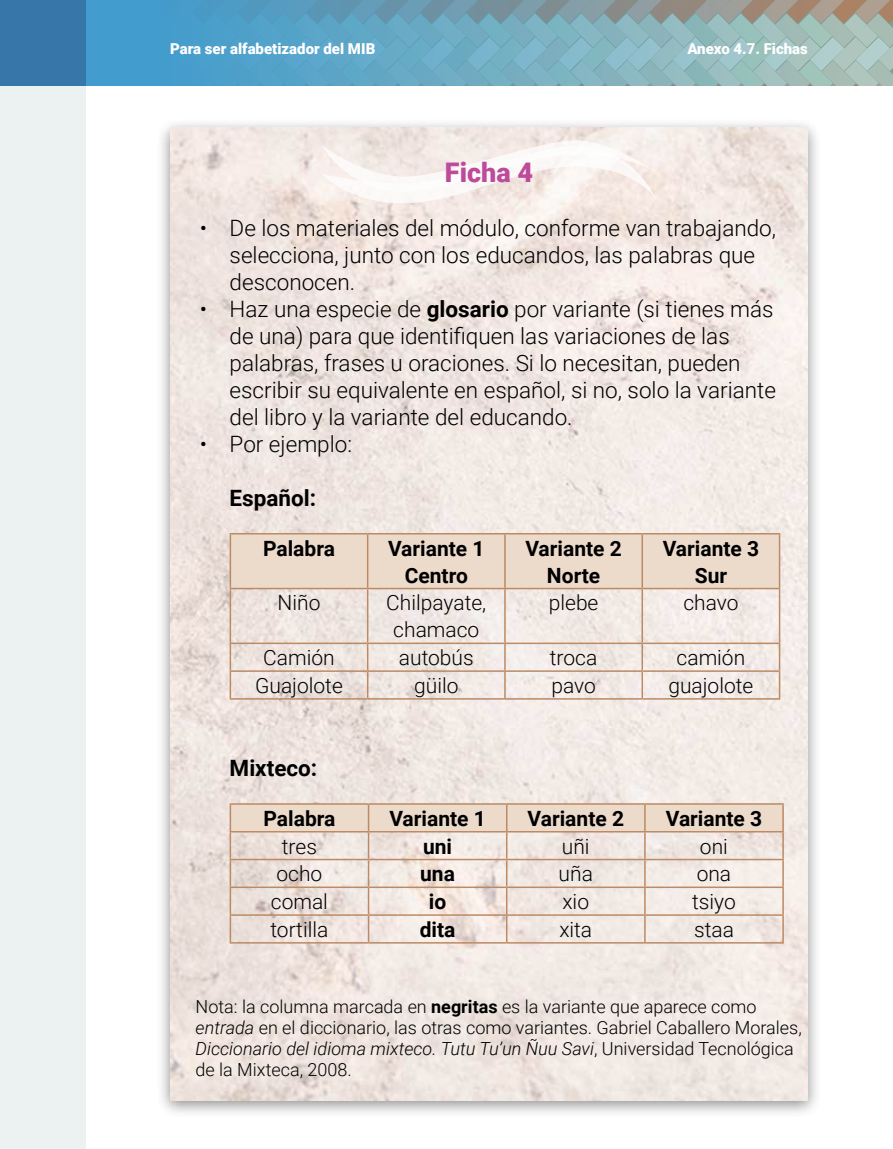
<style>
.page{position:relative;width:893px;height:1149px;background:#fff}
.page>*{position:absolute;margin:0;border:0;box-sizing:border-box;transform-origin:0 0}
.t1{font:900 27px "Roboto";color:#bd4a9b}
.t2{font:300 22.5px/27px "Roboto";color:#000}
.t3{font:700 22.5px "Roboto";color:#000}
.t4{font:300 21px/27px "Roboto";color:#000;text-align:center}
.t5{font:700 21px/27px "Roboto";color:#000;text-align:center}
.t6{font:300 18px/21px "Roboto";color:#000}
.t7{font:900 15px "Roboto";color:#fff}
.s1{font-weight:700}
.s2{font-style:italic}
</style>
<div class="page">
<div style="left:156px;top:117px;width:666px;height:1001px;background:#000;opacity:.6"></div>
<img style="left:170px;top:128px;width:638px;height:972px">
<svg style="left:321px;top:140px;width:336px;height:63px"></svg>
<div style="left:0;top:85px;width:85px;height:1063px;background:#ecf1f2"></div>
<svg style="left:85px;top:0;width:808px;height:85px;background:#74a9bd"></svg>
<div style="left:0;top:0;width:85px;height:85px;background:#3776a8"></div>
<div style="left:231px;top:534px;width:548px;height:53px;background:#ecdacb"></div>
<hr style="left:367px;top:534px;width:1px;height:53px;background:#bc8a63">
<hr style="left:504px;top:534px;width:2px;height:53px;background:#bc8a63">
<hr style="left:367px;top:589px;width:1px;height:53px;background:#bc8a63">
<hr style="left:641px;top:589px;width:2px;height:53px;background:#bc8a63">
<hr style="left:505px;top:642px;width:137px;height:2px;background:#bc8a63">
<hr style="left:504px;top:644px;width:2px;height:26px;background:#bc8a63">
<hr style="left:642px;top:642px;width:138px;height:2px;background:#bc8a63">
<hr style="left:641px;top:644px;width:2px;height:26px;background:#bc8a63">
<hr style="left:230px;top:670px;width:138px;height:1px;background:#bc8a63">
<hr style="left:368px;top:670px;width:137px;height:1px;background:#bc8a63">
<svg style="left:367px;top:644px;width:1px;height:54px"></svg>
<hr style="left:505px;top:670px;width:137px;height:1px;background:#bc8a63">
<hr style="left:504px;top:671px;width:2px;height:27px;background:#bc8a63">
<hr style="left:642px;top:670px;width:138px;height:1px;background:#bc8a63">
<hr style="left:641px;top:671px;width:2px;height:27px;background:#bc8a63">
<hr style="left:779px;top:589px;width:1px;height:53px;background:#bc8a63">
<svg style="left:230px;top:644px;width:1px;height:54px"></svg>
<svg style="left:779px;top:644px;width:1px;height:54px"></svg>
<hr style="left:230px;top:698px;width:138px;height:1px;background:#bc8a63">
<hr style="left:368px;top:698px;width:137px;height:1px;background:#bc8a63">
<hr style="left:505px;top:698px;width:137px;height:1px;background:#bc8a63">
<hr style="left:642px;top:698px;width:138px;height:1px;background:#bc8a63">
<hr style="left:230px;top:533px;width:138px;height:1px;background:#bc8a63">
<hr style="left:230px;top:534px;width:1px;height:53px;background:#bc8a63">
<hr style="left:368px;top:533px;width:137px;height:1px;background:#bc8a63">
<hr style="left:505px;top:533px;width:137px;height:1px;background:#bc8a63">
<hr style="left:505px;top:587px;width:137px;height:2px;background:#bc8a63">
<hr style="left:230px;top:587px;width:138px;height:2px;background:#bc8a63">
<hr style="left:230px;top:589px;width:1px;height:53px;background:#bc8a63">
<hr style="left:368px;top:587px;width:137px;height:2px;background:#bc8a63">
<hr style="left:504px;top:589px;width:2px;height:53px;background:#bc8a63">
<hr style="left:230px;top:642px;width:138px;height:2px;background:#bc8a63">
<hr style="left:368px;top:642px;width:137px;height:2px;background:#bc8a63">
<hr style="left:642px;top:533px;width:138px;height:1px;background:#bc8a63">
<hr style="left:641px;top:534px;width:2px;height:53px;background:#bc8a63">
<hr style="left:779px;top:534px;width:1px;height:53px;background:#bc8a63">
<hr style="left:642px;top:587px;width:138px;height:2px;background:#bc8a63">
<hr style="left:645px;top:858px;width:139px;height:2px;background:#bc8a63">
<hr style="left:645px;top:886px;width:139px;height:1px;background:#bc8a63">
<hr style="left:645px;top:914px;width:139px;height:1px;background:#bc8a63">
<hr style="left:782px;top:832px;width:2px;height:26px;background:#bc8a63">
<hr style="left:782px;top:860px;width:2px;height:26px;background:#bc8a63">
<hr style="left:782px;top:887px;width:2px;height:27px;background:#bc8a63">
<hr style="left:782px;top:915px;width:2px;height:26px;background:#bc8a63">
<hr style="left:230px;top:941px;width:139px;height:2px;background:#bc8a63">
<hr style="left:369px;top:941px;width:138px;height:2px;background:#bc8a63">
<hr style="left:507px;top:941px;width:138px;height:2px;background:#bc8a63">
<hr style="left:645px;top:941px;width:139px;height:2px;background:#bc8a63">
<svg style="left:230px;top:803px;width:553px;height:138px;background:#ecdfd6"></svg>
<hr style="left:369px;top:803px;width:138px;height:1px;background:#bc8a63">
<hr style="left:507px;top:803px;width:138px;height:1px;background:#bc8a63">
<hr style="left:645px;top:803px;width:139px;height:1px;background:#bc8a63">
<hr style="left:782px;top:804px;width:2px;height:26px;background:#bc8a63">
<hr style="left:230px;top:830px;width:139px;height:2px;background:#bc8a63">
<hr style="left:369px;top:830px;width:138px;height:2px;background:#bc8a63">
<hr style="left:507px;top:830px;width:138px;height:2px;background:#bc8a63">
<hr style="left:645px;top:830px;width:139px;height:2px;background:#bc8a63">
<p class="t7" style="left:170px;top:38px;width:207px">Para ser alfabetizador del MIB</p>
<p class="t7" style="left:687px;top:38px;width:122px">Anexo 4.7. Fichas</p>
<p class="t1" style="left:445px;top:153px;width:90px">Ficha 4</p>
<p class="t2" style="left:230px;top:213px;width:548px;text-indent:-30px">• De los materiales del módulo, conforme van trabajando, selecciona, junto con los educandos, las palabras que desconocen.</p>
<p class="t2" style="left:230px;top:294px;width:548px;text-indent:-30px">• Haz una especie de <span class="s1">glosario</span> por variante (si tienes más de una) para que identifiquen las variaciones de las palabras, frases u oraciones. Si lo necesitan, pueden escribir su equivalente en español, si no, solo la variante del libro y la variante del educando.</p>
<p class="t2" style="left:200px;top:429px;width:154px">• Por ejemplo:</p>
<p class="t3" style="left:230px;top:482px;width:88px">Español:</p>
<p class="t5" style="left:263px;top:533px;width:73px">Palabra</p>
<p class="t5" style="left:388px;top:533px;width:98px">Variante 1<br>Centro</p>
<p class="t5" style="left:525px;top:533px;width:98px">Variante 2<br>Norte</p>
<p class="t5" style="left:663px;top:533px;width:98px">Variante 3<br>Sur</p>
<p class="t4" style="left:278px;top:588px;width:44px">Niño</p>
<p class="t4" style="left:386px;top:588px;width:101px">Chilpayate, chamaco</p>
<p class="t4" style="left:549px;top:588px;width:51px">plebe</p>
<p class="t4" style="left:683px;top:588px;width:57px">chavo</p>
<p class="t4" style="left:263px;top:643px;width:73px">Camión</p>
<p class="t4" style="left:399px;top:643px;width:76px">autobús</p>
<p class="t4" style="left:550px;top:643px;width:49px">troca</p>
<p class="t4" style="left:677px;top:643px;width:70px">camión</p>
<p class="t4" style="left:255px;top:671px;width:89px">Guajolote</p>
<p class="t4" style="left:414px;top:671px;width:46px">güilo</p>
<p class="t4" style="left:551px;top:671px;width:46px">pavo</p>
<p class="t4" style="left:668px;top:671px;width:87px">guajolote</p>
<p class="t3" style="left:230px;top:752px;width:89px">Mixteco:</p>
<p class="t5" style="left:263px;top:803px;width:73px">Palabra</p>
<p class="t5" style="left:389px;top:803px;width:98px">Variante 1</p>
<p class="t5" style="left:528px;top:803px;width:98px">Variante 2</p>
<p class="t5" style="left:666px;top:803px;width:98px">Variante 3</p>
<p class="t4" style="left:282px;top:831px;width:37px">tres</p>
<p class="t5" style="left:423px;top:831px;width:31px">uni</p>
<p class="t4" style="left:562px;top:831px;width:29px">uñi</p>
<p class="t4" style="left:700px;top:831px;width:29px">oni</p>
<p class="t4" style="left:276px;top:859px;width:47px">ocho</p>
<p class="t5" style="left:420px;top:859px;width:36px">una</p>
<p class="t4" style="left:559px;top:859px;width:36px">uña</p>
<p class="t4" style="left:697px;top:859px;width:36px">ona</p>
<p class="t4" style="left:271px;top:887px;width:59px">comal</p>
<p class="t5" style="left:429px;top:887px;width:19px">io</p>
<p class="t4" style="left:562px;top:887px;width:28px">xio</p>
<p class="t4" style="left:692px;top:887px;width:45px">tsiyo</p>
<p class="t4" style="left:270px;top:914px;width:59px">tortilla</p>
<p class="t5" style="left:420px;top:914px;width:37px">dita</p>
<p class="t4" style="left:559px;top:914px;width:34px">xita</p>
<p class="t4" style="left:694px;top:914px;width:41px">staa</p>
<p class="t6" style="left:196px;top:995px;width:608px">Nota: la columna marcada en <span class="s1">negritas</span> es la variante que aparece como <span class="s2">entrada</span> en el diccionario, las otras como variantes. Gabriel Caballero Morales, <span class="s2">Diccionario del idioma mixteco. Tutu Tu’un Ñuu Savi</span>, Universidad Tecnológica de la Mixteca, 2008.</p>
</div>
